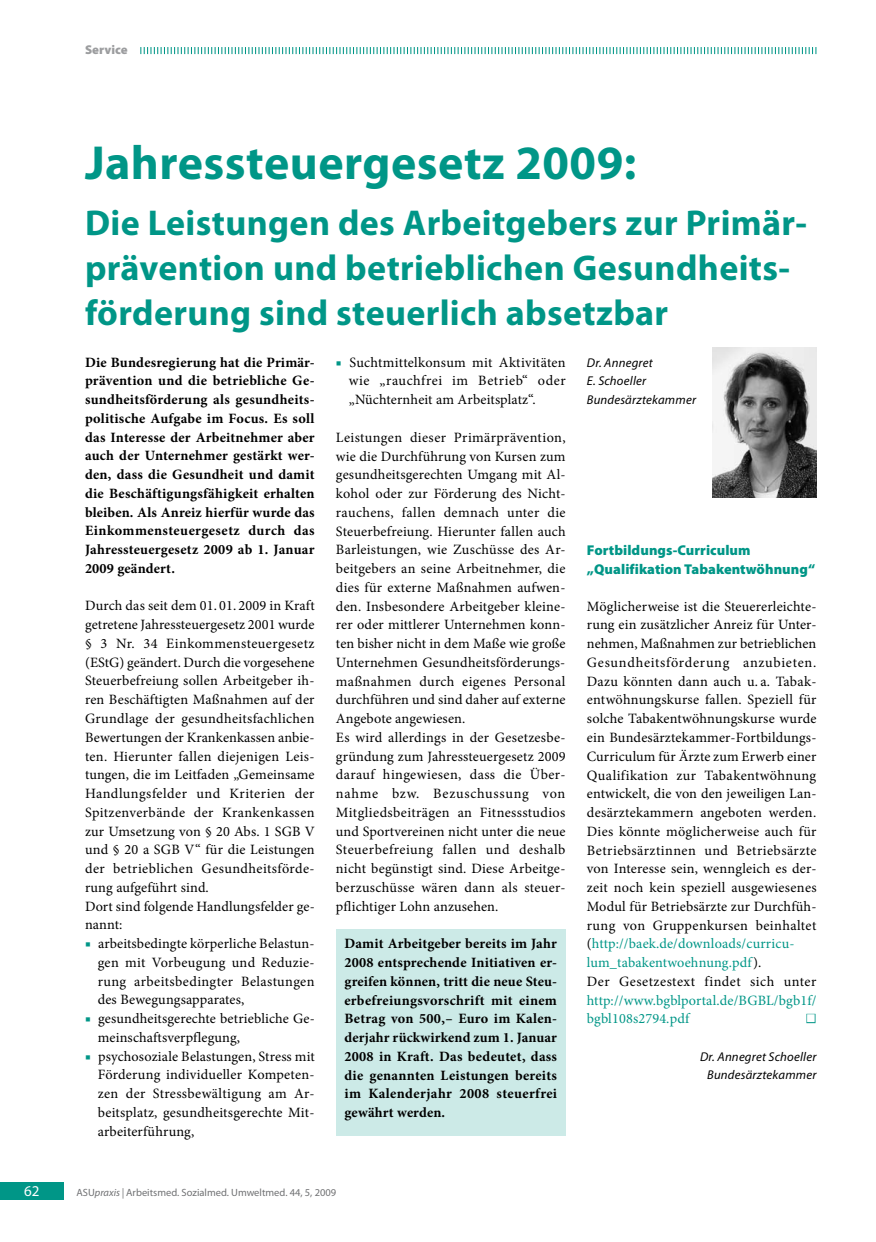
<style>
.page{position:relative;width:876px;height:1242px;background:#fff}
.page>*{position:absolute;margin:0;border:0;box-sizing:border-box;transform-origin:0 0}
.t1{font:700 48px "Myriad Pro";letter-spacing:.01em;color:#009687}
.t2{font:700 36px/45px "Myriad Pro";letter-spacing:.01em;color:#009687}
.t3{font:27px "Minion Pro";color:#fff}
.t4{font:15px "Myriad Pro";color:#fff}
.t5{font:14.25px/18.8px "Minion Pro";letter-spacing:.015em;color:#000}
.t6{font:700 14.25px/18.8px "Minion Pro";letter-spacing:.015em;color:#000;text-align:justify}
.t7{font:900 14.25px/18.8px "Myriad Pro";letter-spacing:.005em;color:#009687}
.t8{font:14.25px/18.8px "Minion Pro";letter-spacing:.01em;color:#009687}
.t9{font:italic 12.75px/18.8px "Myriad Pro";letter-spacing:.015em;color:#000;text-align:center}
.t10{font:900 12.75px "Myriad Pro";color:#9c9d9f}
.t11{font:10.5px "Myriad Pro";color:#707173}
.s1{font-style:italic;color:#009687}
.s2{color:#009687}
.s3{font-style:italic}
</style>
<div class="page">
<div style="left:0;top:1182px;width:64px;height:17px;background:#009687"></div>
<div style="left:336px;top:929px;width:230px;height:206px;background:#cceae7"></div>
<div style="left:806px;top:1013px;width:9px;height:10px;border:2px solid #009687"></div>
<img style="left:712px;top:348px;width:104px;height:150px">
<svg style="left:140px;top:47px;width:676px;height:7px"></svg>
<p class="t10" style="left:85px;top:41px;width:44px">Service</p>
<h1 class="t1" style="left:85px;top:131px;width:553px">Jahressteuergesetz 2009:</h1>
<h2 class="t2" style="left:85px;top:199px;width:724px">Die Leistungen des Arbeitgebers zur Primär&shy;prävention und betrieblichen Gesundheits&shy;förderung sind steuerlich absetzbar</h2>
<p class="t9" style="left:587px;top:353px;width:111px;text-align:left">Dr. Annegret<br>E. Schoeller<br>Bundesärztekammer</p>
<p class="t6" style="left:85px;top:352px;width:231px">Die Bundesregierung hat die Primär&shy;prävention und die betriebliche Ge&shy;sundheitsförderung als gesundheits&shy;politische Aufgabe im Focus. Es soll das Interesse der Arbeitnehmer aber auch der Unternehmer gestärkt wer&shy;den, dass die Gesundheit und damit die Beschäftigungsfähigkeit erhalten bleiben. Als Anreiz hierfür wurde das Einkommensteuergesetz durch das Jahressteuergesetz 2009 ab 1. Januar 2009 geändert.</p>
<p class="t5" style="left:85px;top:596px;width:231px">Durch das seit dem 01. 01. 2009 in Kraft getretene Jahressteuergesetz 2001 wurde § 3 Nr. 34 Einkommensteuergesetz (EStG) geändert. Durch die vorgesehene Steuerbefreiung sollen Arbeitgeber ih&shy;ren Beschäftigten Maßnahmen auf der Grundlage der gesundheitsfachlichen Bewertungen der Krankenkassen anbie&shy;ten. Hierunter fallen diejenigen Leis&shy;tungen, die im Leitfaden „Gemeinsame Handlungsfelder und Kriterien der Spitzenverbände der Krankenkassen zur Umsetzung von § 20 Abs. 1 SGB V und § 20 a SGB V“ für die Leistungen der betrieblichen Gesundheitsförde&shy;rung aufgeführt sind.<br>Dort sind folgende Handlungsfelder ge&shy;nannt:</p>
<p class="t5" style="left:98px;top:934px;width:218px;text-align:justify;text-indent:-13px"><span class="s1">■</span> arbeitsbedingte körperliche Belastun&shy;gen mit Vorbeugung und Reduzie&shy;rung arbeitsbedingter Belastungen des Bewegungsapparates,</p>
<p class="t5" style="left:98px;top:1009px;width:218px;text-indent:-13px"><span class="s1">■</span> gesundheitsgerechte betriebliche Ge&shy;meinschaftsverpflegung,</p>
<p class="t5" style="left:98px;top:1046px;width:219px;text-align:justify;text-indent:-13px"><span class="s1">■</span> psychosoziale Belastungen, Stress mit Förderung individueller Kompeten&shy;zen der Stressbewältigung am Ar&shy;beitsplatz, gesundheitsgerechte Mit&shy;arbeiterführung,</p>
<p class="t5" style="left:349px;top:353px;width:219px;text-align:justify;text-indent:-13px"><span class="s1">■</span> Suchtmittelkonsum mit Aktivitäten wie „rauchfrei im Betrieb“ oder „Nüchternheit am Arbeitsplatz“.</p>
<p class="t5" style="left:336px;top:428px;width:231px">Leistungen dieser Primärprävention, wie die Durchführung von Kursen zum gesundheitsgerechten Umgang mit Al&shy;kohol oder zur Förderung des Nicht&shy;rauchens, fallen demnach unter die Steuerbefreiung. Hierunter fallen auch Barleistungen, wie Zuschüsse des Ar&shy;beitgebers an seine Arbeitnehmer, die dies für externe Maßnahmen aufwen&shy;den. Insbesondere Arbeitgeber kleine&shy;rer oder mittlerer Unternehmen konn&shy;ten bisher nicht in dem Maße wie große Unternehmen Gesundheitsförderungs&shy;maßnahmen durch eigenes Personal durchführen und sind daher auf externe Angebote angewiesen.<br>Es wird allerdings in der Gesetzesbe&shy;gründung zum Jahressteuergesetz 2009 darauf hingewiesen, dass die Über&shy;nahme bzw. Bezuschussung von Mitgliedsbeiträgen an Fitnessstudios und Sportvereinen nicht unter die neue Steuerbefreiung fallen und deshalb nicht begünstigt sind. Diese Arbeitge&shy;berzuschüsse wären dann als steuer&shy;pflichtiger Lohn anzusehen.</p>
<p class="t6" style="left:344px;top:934px;width:214px">Damit Arbeitgeber bereits im Jahr 2008 entsprechende Initiativen er&shy;greifen können, tritt die neue Steu&shy;erbefreiungsvorschrift mit einem Betrag von 500,– Euro im Kalen&shy;derjahr rückwirkend zum 1. Januar 2008 in Kraft. Das bedeutet, dass die genannten Leistungen bereits im Kalenderjahr 2008 steuerfrei gewährt werden.</p>
<p class="t7" style="left:587px;top:540px;width:230px">Fortbildungs-Curriculum „Qualifikation Tabakentwöhnung“</p>
<p class="t5" style="left:587px;top:597px;width:231px">Möglicherweise ist die Steuererleichte&shy;rung ein zusätzlicher Anreiz für Unter&shy;nehmen, Maßnahmen zur betrieblichen Gesundheitsförderung anzubieten.<br>Dazu könnten dann auch u. a. Tabak&shy;entwöhnungskurse fallen. Speziell für solche Tabakentwöhnungskurse wurde ein Bundesärztekammer-Fortbildungs-Curriculum für Ärzte zum Erwerb einer Qualifikation zur Tabakentwöhnung entwickelt, die von den jeweiligen Lan&shy;desärztekammern angeboten werden.<br>Dies könnte möglicherweise auch für Betriebsärztinnen und Betriebsärzte von Interesse sein, wenngleich es der&shy;zeit noch kein speziell ausgewiesenes Modul für Betriebsärzte zur Durchfüh&shy;rung von Gruppenkursen beinhaltet (<span class="s2">http://baek.de/downloads/curricu&shy;lum_tabakentwoehnung.pdf</span>).<br>Der Gesetzestext findet sich unter</p>
<p class="t8" style="left:587px;top:990px;width:231px">http://www.bgblportal.de/BGBL/bgb1f/ bgbl108s2794.pdf</p>
<h3 class="t3" style="left:805px;top:998px;width:12px">■</h3>
<p class="t9" style="left:700px;top:1046px;width:118px">Dr. Annegret Schoeller<br>Bundesärztekammer</p>
<p class="t4" style="left:24px;top:1181px;width:17px">62</p>
<p class="t11" style="left:77px;top:1186px;width:261px">ASU<span class="s3">praxis |</span> Arbeitsmed. Sozialmed. Umweltmed. 44, 5, 2009</p>
</div>
